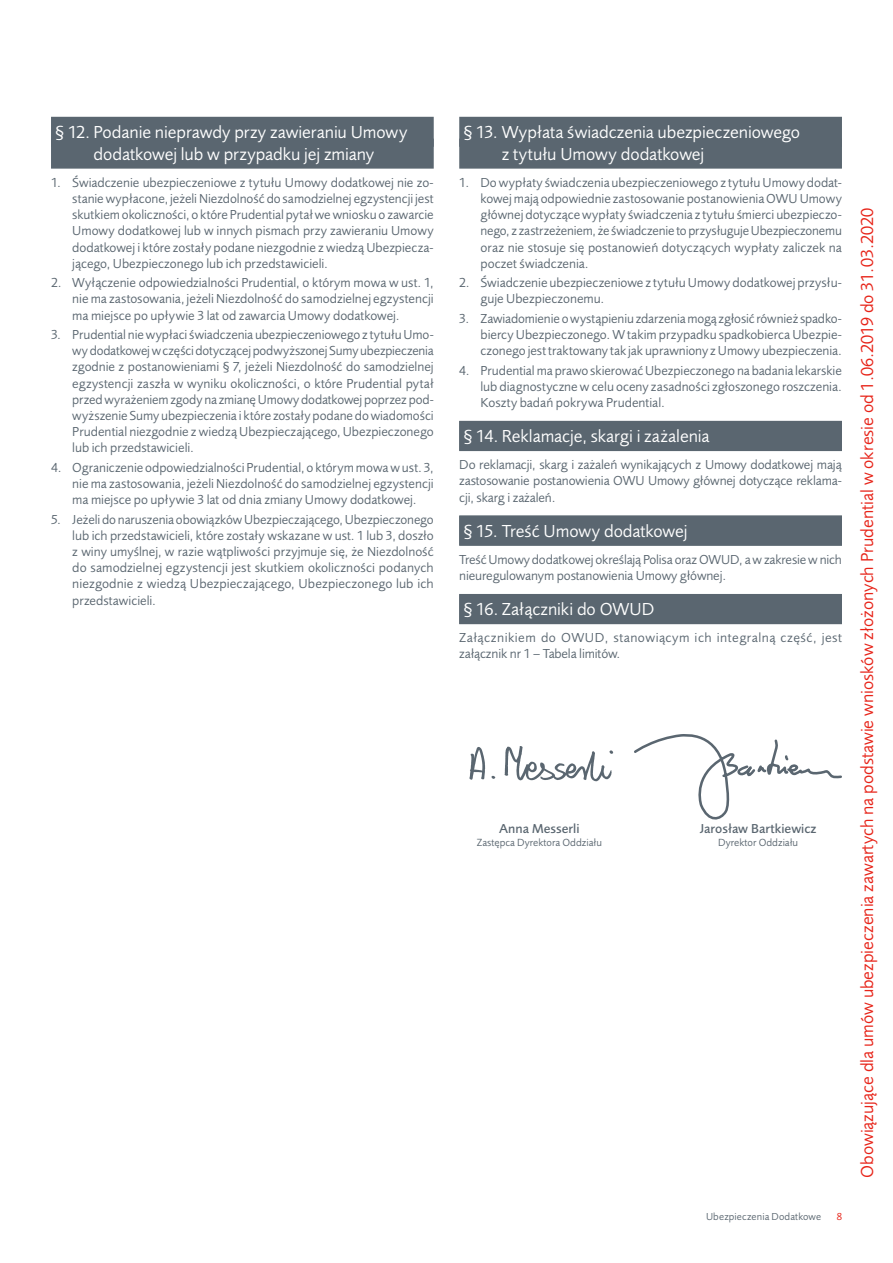
<style>
.page{position:relative;width:893px;height:1263px;background:#fff}
.page>*{position:absolute;margin:0;border:0;box-sizing:border-box;transform-origin:0 0}
.t1{font:18px/21.6px "Pru Sans OT2";letter-spacing:-.005em;color:#fff;text-align:center}
.t2{font:18px "Pru Sans OT2";color:#e72419}
.t3{font:13.5px/16.2px "Pru Sans OT2";letter-spacing:-.005em;color:#5a6670;text-align:justify}
.t4{font:13.5px/16.2px "Pru Sans OT2";letter-spacing:.035em;color:#5a6670}
.t5{font:500 13.35px "Pru Sans OT2";color:#5a6670}
.t6{font:10.8px "Pru Sans OT2";color:#5a6670}
.t7{font:10.5px "Pru Sans OT2";letter-spacing:.01em;color:#5a6670}
.t8{font:10.5px "Pru Sans OT2";color:#e72419}
</style>
<div class="page">
<svg style="left:634px;top:734px;width:208px;height:86px"></svg>
<img style="left:469px;top:746px;width:145px;height:36px">
<div style="left:51px;top:117px;width:383px;height:30px;background:#5a6670"></div>
<div style="left:51px;top:139px;width:383px;height:30px;background:#5a6670"></div>
<div style="left:459px;top:117px;width:383px;height:30px;background:#5a6670"></div>
<div style="left:459px;top:139px;width:383px;height:30px;background:#5a6670"></div>
<div style="left:459px;top:421px;width:383px;height:30px;background:#5a6670"></div>
<div style="left:459px;top:515px;width:383px;height:30px;background:#969ea4"></div>
<div style="left:459px;top:516px;width:383px;height:30px;background:#5a6670"></div>
<div style="left:459px;top:594px;width:383px;height:30px;background:#5a6670"></div>
<p class="t1" style="left:55px;top:121px;width:354px">§ 12. Podanie nieprawdy przy zawieraniu Umowy dodatkowej lub w przypadku jej zmiany</p>
<p class="t3" style="left:72px;top:174px;width:363px;text-indent:-21px">1. Świadczenie ubezpieczeniowe z tytułu Umowy dodatkowej nie zo&shy;stanie wypłacone, jeżeli Niezdolność do samodzielnej egzystencji jest skutkiem okoliczności, o które Prudential pytał we wniosku o zawarcie Umowy dodatkowej lub w innych pismach przy zawieraniu Umowy dodatkowej i które zostały podane niezgodnie z wiedzą Ubezpiecza&shy;jącego, Ubezpieczonego lub ich przedstawicieli.</p>
<p class="t3" style="left:72px;top:274px;width:363px;text-indent:-21px">2. Wyłączenie odpowiedzialności Prudential, o którym mowa w ust. 1, nie ma zastosowania, jeżeli Niezdolność do samodzielnej egzystencji ma miejsce po upływie 3 lat od zawarcia Umowy dodatkowej.</p>
<p class="t3" style="left:72px;top:326px;width:363px;text-indent:-21px">3. Prudential nie wypłaci świadczenia ubezpieczeniowego z tytułu Umo&shy;wy dodatkowej w części dotyczącej podwyższonej Sumy ubezpieczenia zgodnie z postanowieniami § 7, jeżeli Niezdolność do samodzielnej egzystencji zaszła w wyniku okoliczności, o które Prudential pytał przed wyrażeniem zgody na zmianę Umowy dodatkowej poprzez pod&shy;wyższenie Sumy ubezpieczenia i które zostały podane do wiadomości Prudential niezgodnie z wiedzą Ubezpieczającego, Ubezpieczonego lub ich przedstawicieli.</p>
<p class="t3" style="left:72px;top:459px;width:363px;text-indent:-21px">4. Ograniczenie odpowiedzialności Prudential, o którym mowa w ust. 3, nie ma zastosowania, jeżeli Niezdolność do samodzielnej egzystencji ma miejsce po upływie 3 lat od dnia zmiany Umowy dodatkowej.</p>
<p class="t3" style="left:72px;top:511px;width:363px;text-indent:-21px">5. Jeżeli do naruszenia obowiązków Ubezpieczającego, Ubezpieczonego lub ich przedstawicieli, które zostały wskazane w ust. 1 lub 3, doszło z winy umyślnej, w razie wątpliwości przyjmuje się, że Niezdolność do samodzielnej egzystencji jest skutkiem okoliczności podanych niezgodnie z wiedzą Ubezpieczającego, Ubezpieczonego lub ich przedstawicieli.</p>
<p class="t1" style="left:502px;top:121px;width:300px;text-align:left;text-indent:-38px">§ 13. Wypłata świadczenia ubezpieczeniowego z tytułu Umowy dodatkowej</p>
<p class="t3" style="left:480px;top:174px;width:363px;text-indent:-21px">1. Do wypłaty świadczenia ubezpieczeniowego z tytułu Umowy dodat&shy;kowej mają odpowiednie zastosowanie postanowienia OWU Umowy głównej dotyczące wypłaty świadczenia z tytułu śmierci ubezpieczo&shy;nego, z zastrzeżeniem, że świadczenie to przysługuje Ubezpieczonemu oraz nie stosuje się postanowień dotyczących wypłaty zaliczek na poczet świadczenia.</p>
<p class="t3" style="left:480px;top:274px;width:363px;text-indent:-21px">2. Świadczenie ubezpieczeniowe z tytułu Umowy dodatkowej przysłu&shy;guje Ubezpieczonemu.</p>
<p class="t3" style="left:480px;top:310px;width:363px;text-indent:-21px">3. Zawiadomienie o wystąpieniu zdarzenia mogą zgłosić również spadko&shy;biercy Ubezpieczonego. W takim przypadku spadkobierca Ubezpie&shy;czonego jest traktowany tak jak uprawniony z Umowy ubezpieczenia.</p>
<p class="t3" style="left:480px;top:362px;width:363px;text-indent:-21px">4. Prudential ma prawo skierować Ubezpieczonego na badania lekarskie lub diagnostyczne w celu oceny zasadności zgłoszonego roszczenia.<br>Koszty badań pokrywa Prudential.</p>
<p class="t1" style="left:463px;top:425px;width:248px">§ 14. Reklamacje, skargi i zażalenia</p>
<p class="t3" style="left:459px;top:456px;width:384px">Do reklamacji, skarg i zażaleń wynikających z Umowy dodatkowej mają zastosowanie postanowienia OWU Umowy głównej dotyczące reklama&shy;cji, skarg i zażaleń.</p>
<p class="t1" style="left:463px;top:520px;width:226px">§ 15. Treść Umowy dodatkowej</p>
<p class="t3" style="left:459px;top:551px;width:384px">Treść Umowy dodatkowej określają Polisa oraz OWUD, a w zakresie w nich nieuregulowanym postanowienia Umowy głównej.</p>
<p class="t1" style="left:463px;top:598px;width:192px">§ 16. Załączniki do OWUD</p>
<p class="t4" style="left:459px;top:630px;width:384px">Załącznikiem do OWUD, stanowiącym ich integralną część, jest załącznik nr 1 – Tabela limitów.</p>
<p class="t5" style="left:499px;top:821px;width:82px">Anna Messerli</p>
<p class="t6" style="left:477px;top:836px;width:127px">Zastępca Dyrektora Oddziału</p>
<p class="t5" style="left:700px;top:821px;width:118px">Jarosław Bartkiewicz</p>
<p class="t6" style="left:718px;top:836px;width:81px">Dyrektor Oddziału</p>
<p class="t7" style="left:706px;top:1211px;width:117px">Ubezpieczenia Dodatkowe</p>
<p class="t8" style="left:837px;top:1211px;width:7px">8</p>
<h1 class="t2" style="left:856px;top:1178px;width:971px;rotate:-90deg">Obowiązujące dla umów ubezpieczenia zawartych na podstawie wniosków złożonych Prudential w okresie od 1.06.2019 do 31.03.2020</h1>
</div>
